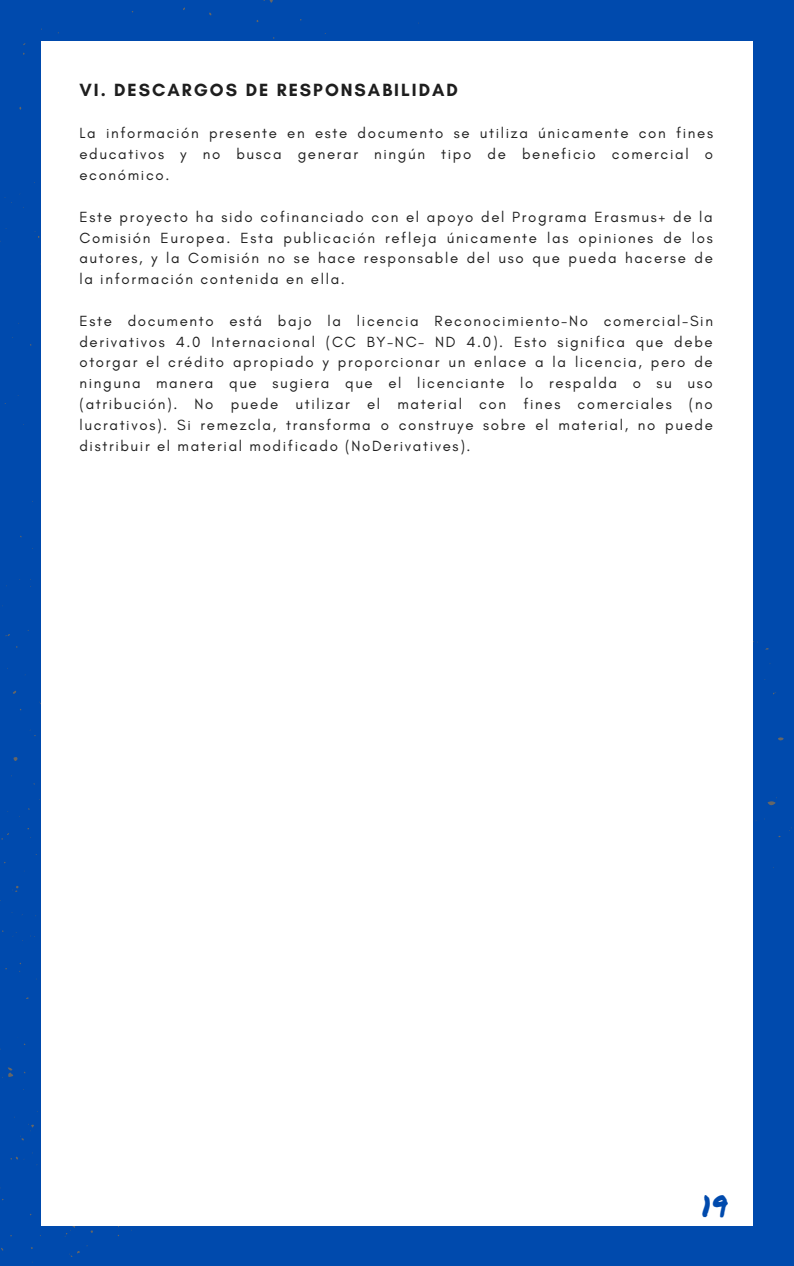
<style>
.page{position:relative;width:794px;height:1266px;background:#fff}
.page>*{position:absolute;margin:0;border:0;box-sizing:border-box;transform-origin:0 0}
.t1{font:30px "Permanent Marker";color:#004aad}
.t2{font:700 18px "Glacial Indifference";letter-spacing:.11em;color:#1e1e1e}
.t3{font:15px/20.9px "Glacial Indifference";letter-spacing:.11em;color:#1e1e1e;text-align:justify}
</style>
<div class="page">
<div style="left:0;top:0;width:793px;height:1266px;background:#004aad"></div>
<div style="left:41px;top:41px;width:711px;height:1184px;background:#fff"></div>
<p class="t2" style="left:79px;top:79px;width:380px">VI. DESCARGOS DE RESPONSABILIDAD</p>
<p class="t3" style="left:79px;top:123px;width:634px">La información presente en este documento se utiliza únicamente con fines educativos y no busca generar ningún tipo de beneficio comercial o económico.</p>
<p class="t3" style="left:79px;top:206px;width:634px">Este proyecto ha sido cofinanciado con el apoyo del Programa Erasmus+ de la Comisión Europea. Esta publicación refleja únicamente las opiniones de los autores, y la Comisión no se hace responsable del uso que pueda hacerse de la información contenida en ella.</p>
<p class="t3" style="left:79px;top:310px;width:179px">Este documento está</p>
<p class="t3" style="left:79px;top:310px;width:634px;text-indent:198px">bajo la licencia Reconocimiento-No comercial-Sin derivativos 4.0 Internacional (CC BY-NC- ND 4.0). Esto significa que debe otorgar el crédito apropiado y proporcionar un enlace a la licencia, pero de ninguna manera que sugiera que el licenciante lo respalda o su uso (atribución). No puede utilizar el material con fines comerciales (no lucrativos). Si remezcla, transforma o construye sobre el material, no puede distribuir el material modificado (NoDerivatives).</p>
<h1 class="t1" style="left:701px;top:1183px;width:27px">19</h1>
</div>
